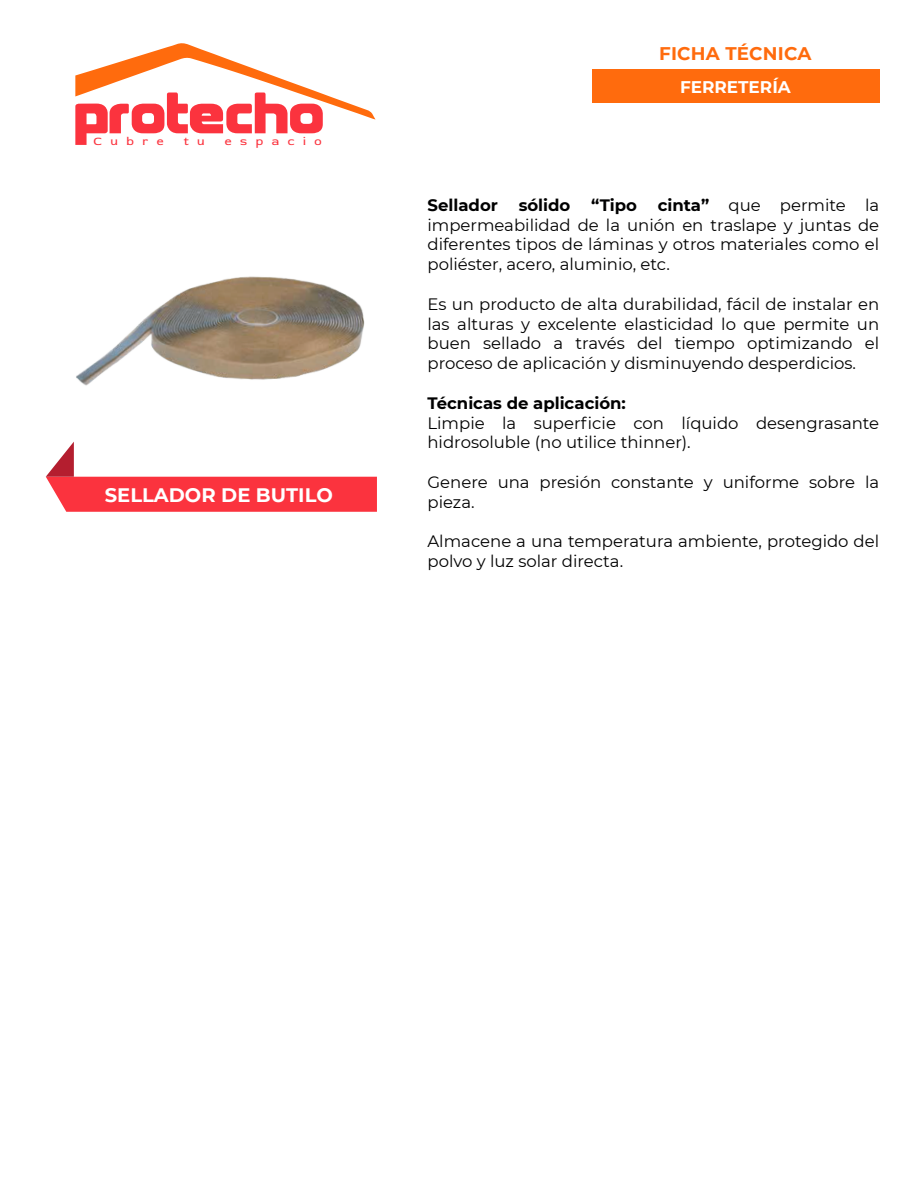
<style>
.page{position:relative;width:918px;height:1188px;background:#fff}
.page>*{position:absolute;margin:0;border:0;box-sizing:border-box;transform-origin:0 0}
.t1{font:700 19.5px "Montserrat";color:#fff}
.t2{font:700 18.3px "Montserrat";letter-spacing:.01em;color:#ff6b0d}
.t3{font:700 16.8px "Montserrat";color:#fff}
.t4{font:16.5px/19.8px "Montserrat";color:#000001}
.t5{font:700 16.5px "Montserrat";color:#000001}
.t6{font:11.85px "Red Rose";letter-spacing:.7em;color:#fb333e}
.s1{font-weight:700}
</style>
<div class="page">
<img style="left:76px;top:276px;width:289px;height:110px">
<svg style="left:75px;top:43px;width:301px;height:102px"></svg>
<svg style="left:46px;top:442px;width:331px;height:70px"></svg>
<div style="left:592px;top:70px;width:287px;height:33px;background:#ff6b0d"></div>
<p class="t6" style="left:93px;top:134px;width:72px">Cubre</p>
<p class="t6" style="left:184px;top:134px;width:22px">t u</p>
<p class="t6" style="left:225px;top:134px;width:99px">espacio</p>
<p class="t1" style="left:105px;top:481px;width:230px">SELLADOR DE BUTILO</p>
<p class="t2" style="left:659px;top:40px;width:154px">FICHA TÉCNICA</p>
<p class="t3" style="left:680px;top:75px;width:112px">FERRETERÍA</p>
<p class="t4" style="left:427px;top:194px;width:453px;text-align:justify;text-indent:230px"><span class="s1">cinta”</span> que permite la impermeabilidad de la unión en traslape y juntas de diferentes tipos de láminas y otros materiales como el poliéster, acero, aluminio, etc.</p>
<p class="t4" style="left:427px;top:293px;width:453px;text-align:justify">Es un producto de alta durabilidad, fácil de instalar en las alturas y excelente elasticidad lo que permite un buen sellado a través del tiempo optimizando el proceso de aplicación y disminuyendo desperdicios.</p>
<p class="t5" style="left:427px;top:391px;width:200px">Técnicas de aplicación:</p>
<p class="t4" style="left:427px;top:412px;width:453px">Limpie la superficie con líquido desengrasante hidrosoluble (no utilice thinner).</p>
<p class="t4" style="left:427px;top:472px;width:453px">Genere una presión constante y uniforme sobre la pieza.</p>
<p class="t4" style="left:427px;top:531px;width:453px">Almacene a una temperatura ambiente, protegido del polvo y luz solar directa.</p>
<p class="t5" style="left:427px;top:193px;width:72px">Sellador</p>
<p class="t5" style="left:519px;top:193px;width:53px">sólido</p>
<p class="t5" style="left:591px;top:193px;width:47px">“Tipo</p>
</div>
